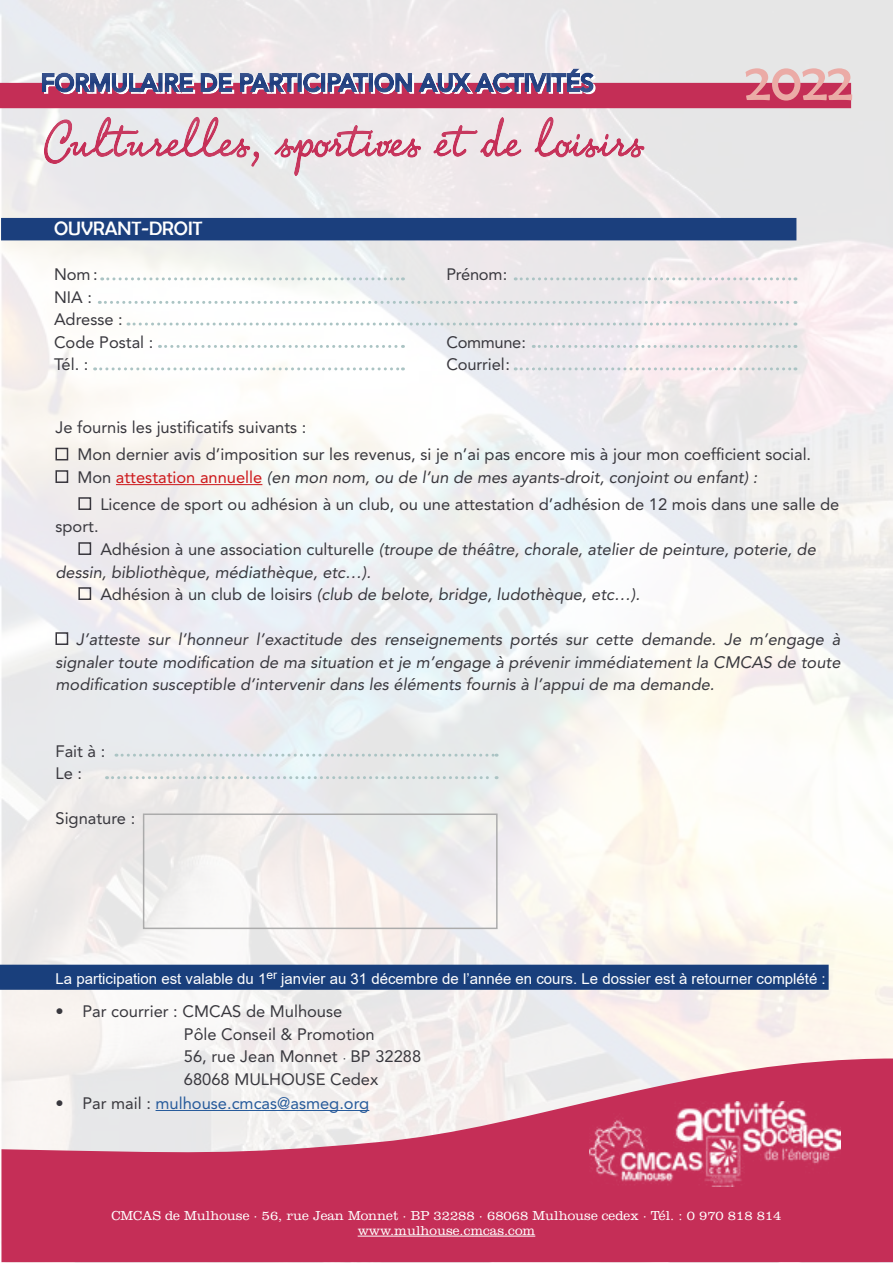
<style>
.page{position:relative;width:893px;height:1263px;background:#fff}
.page>*{position:absolute;margin:0;border:0;box-sizing:border-box;transform-origin:0 0}
.t1{font:56.85px "PR8 Charade";color:#c52e57}
.t2{font:52.5px "Berlin Sans FB";color:#ebaba6}
.t3{font:19.5px "Berlin Sans FB";color:#fff}
.t4{font:16.5px/22.5px "Avenir LT Std";color:#39383e}
.t5{font:italic 16.5px/22.5px "Avenir LT Std";color:#39383e;text-align:justify}
.t6{font:16.5px "Avenir LT Std";color:#275b9b}
.t7{font:15px "Arial";color:#fff}
.t8{font:300 13.5px/14.7px "Clarendon LT Std";color:#fff;text-align:center}
.s1{color:#cd171a}
.s2{font-style:italic}
.s3{font-style:normal}
.s4{font-family:"Clarendon LT Std";font-weight:300;font-size:13.5px}
.s5{color:#39383e}
</style>
<div class="page">
<img style="left:0;top:0;width:893px;height:1263px">
<svg style="left:1px;top:1058px;width:892px;height:204px;background:#d36e89"></svg>
<hr style="left:358px;top:1236px;width:177px;height:1px;background:#fff">
<div style="left:0;top:83px;width:851px;height:25px;background:#c42e56"></div>
<div style="left:143px;top:813px;width:355px;height:116px;border:2px solid #ababab"></div>
<svg style="left:116px;top:754px;width:381px;height:3px"></svg>
<svg style="left:107px;top:776px;width:390px;height:3px"></svg>
<div style="left:1px;top:218px;width:795px;height:22px;background:#1b3f7d"></div>
<svg style="left:102px;top:277px;width:301px;height:3px"></svg>
<svg style="left:166px;top:345px;width:237px;height:3px"></svg>
<svg style="left:95px;top:367px;width:308px;height:3px"></svg>
<svg style="left:515px;top:277px;width:281px;height:3px"></svg>
<svg style="left:533px;top:345px;width:263px;height:3px"></svg>
<svg style="left:515px;top:367px;width:281px;height:3px"></svg>
<svg style="left:128px;top:323px;width:668px;height:3px"></svg>
<svg style="left:99px;top:301px;width:697px;height:3px"></svg>
<hr style="left:116px;top:484px;width:146px;height:1px;background:#cd171a">
<div style="left:55px;top:448px;width:13px;height:12px;border:2px solid #39373e"></div>
<div style="left:55px;top:470px;width:13px;height:13px;border:2px solid #39373e"></div>
<div style="left:78px;top:497px;width:13px;height:13px;border:2px solid #39373e"></div>
<div style="left:78px;top:542px;width:13px;height:13px;border:2px solid #39373e"></div>
<div style="left:78px;top:587px;width:13px;height:13px;border:2px solid #39373e"></div>
<div style="left:55px;top:632px;width:13px;height:13px;border:2px solid #39373e"></div>
<div style="left:0;top:965px;width:829px;height:24px;background:#193f7c"></div>
<hr style="left:156px;top:1110px;width:213px;height:1px;background:#275b9b">
<svg style="left:27px;top:108px;width:671px;height:72px;background:#ebe8ea"></svg>
<img style="left:590px;top:1101px;width:250px;height:85px">
<div style="left:30px;top:64px;width:604px;height:42px;background:#c42e56"></div>
<svg style="left:28px;top:63px;width:604px;height:32px;background:#ae9db7"></svg>
<h1 class="t1" style="left:40px;top:100px;width:605px">Culturelles, sportives et de loisirs</h1>
<p class="t3" style="left:54px;top:218px;width:150px">OUVRANT-DROIT</p>
<p class="t4" style="left:54px;top:264px;width:101px">Nom :<br>NIA :<br>Adresse :<br>Code Postal :<br>Tél. :</p>
<p class="t4" style="left:446px;top:264px;width:62px">Prénom :</p>
<p class="t4" style="left:446px;top:331px;width:81px">Commune :<br>Courriel :</p>
<h2 class="t2" style="left:745px;top:53px;width:109px">2022</h2>
<p class="t4" style="left:77px;top:414px;width:735px;line-height:27px;text-indent:-22px">Je fournis les justificatifs suivants :<br>Mon dernier avis d’imposition sur les revenus, si je n’ai pas encore mis à jour mon coefficient social.</p>
<p class="t4" style="left:100px;top:464px;width:740px;line-height:27px;text-indent:-23px">Mon <span class="s1">attestation annuelle</span> <span class="s2">(en mon nom, ou de l’un de mes ayants-droit, conjoint ou enfant) :<br></span>Licence de sport ou adhésion à un club, ou une attestation d’adhésion de 12 mois dans une salle de</p>
<p class="t4" style="left:55px;top:516px;width:45px">sport.</p>
<p class="t5" style="left:100px;top:538px;width:717px"><span class="s3">Adhésion à une association culturelle</span> (troupe de théâtre, chorale, atelier de peinture, poterie, de</p>
<p class="t5" style="left:55px;top:561px;width:317px">dessin, bibliothèque, médiathèque, etc…).</p>
<p class="t5" style="left:100px;top:583px;width:541px"><span class="s3">Adhésion à un club de loisirs</span> (club de belote, bridge, ludothèque, etc…).</p>
<p class="t5" style="left:55px;top:628px;width:786px;text-indent:21px">J’atteste sur l’honneur l’exactitude des renseignements portés sur cette demande. Je m’engage à signaler toute modification de ma situation et je m’engage à prévenir immédiatement la CMCAS de toute modification susceptible d’intervenir dans les éléments fournis à l’appui de ma demande.</p>
<p class="t4" style="left:55px;top:740px;width:51px">Fait à :<br>Le :</p>
<p class="t4" style="left:55px;top:807px;width:81px">Signature :</p>
<p class="t7" style="left:55px;top:968px;width:772px">La participation est valable du 1<sup>er</sup> janvier au 31 décembre de l’année en cours. Le dossier est à retourner complété :</p>
<p class="t4" style="left:184px;top:1000px;width:239px;text-indent:-128px">• Par courrier : CMCAS de Mulhouse<br>Pôle Conseil &amp; Promotion<br>56, rue Jean Monnet <span class="s4">·</span> BP 32288<br>68068 MULHOUSE Cedex</p>
<p class="t6" style="left:55px;top:1093px;width:315px"><span class="s5">• Par mail :</span> mulhouse.cmcas@asmeg.org</p>
<p class="t8" style="left:111px;top:1208px;width:672px">CMCAS de Mulhouse · 56, rue Jean Monnet · BP 32288 · 68068 Mulhouse cedex · Tél. : 0 970 818 814 www.mulhouse.cmcas.com</p>
</div>
